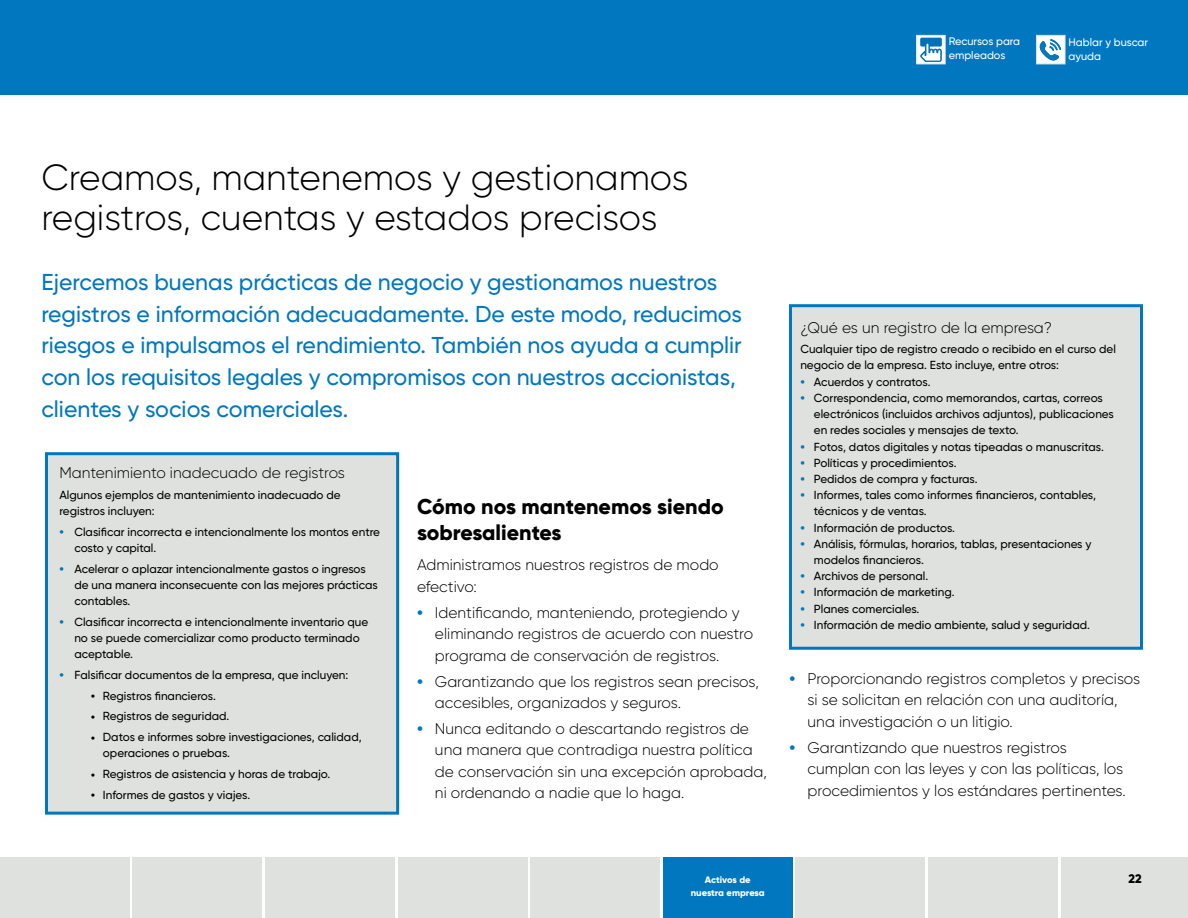
<style>
.page{position:relative;width:1188px;height:918px;background:#fff}
.page>*{position:absolute;margin:0;border:0;box-sizing:border-box;transform-origin:0 0}
.t1{font:300 36.45px/39.5px "Gilroy";color:#000}
.t2{font:500 22.95px/32px "Gilroy";color:#0077be}
.t3{font:800 21.45px/26px "Gilroy";color:#000}
.t4{font:300 15.45px/21.5px "Gilroy";color:#000}
.t5{font:800 12.45px "Gilroy";color:#000}
.t6{font:500 11.7px/16.2px "Gilroy";color:#000}
.t7{font:500 10.95px/14px "Gilroy";color:#fff}
.t8{font:800 9.45px/12.5px "Gilroy";letter-spacing:-.01em;color:#fff;text-align:center}
.s1{font-weight:800;color:#0077be}
.s2{font-size:13.95px}
</style>
<div class="page">
<div style="left:0;top:857px;width:130px;height:61px;background:#dfe1df"></div>
<div style="left:265px;top:857px;width:130px;height:61px;background:#dfe1df"></div>
<div style="left:398px;top:857px;width:129px;height:61px;background:#dfe1df"></div>
<div style="left:530px;top:857px;width:130px;height:61px;background:#dfe1df"></div>
<div style="left:796px;top:857px;width:129px;height:61px;background:#dfe1df"></div>
<div style="left:133px;top:857px;width:129px;height:61px;background:#dfe1df"></div>
<div style="left:928px;top:857px;width:130px;height:61px;background:#dfe1df"></div>
<div style="left:1061px;top:857px;width:127px;height:61px;background:#dfe1df"></div>
<div style="left:0;top:0;width:1188px;height:94px;background:#0077be"></div>
<div style="left:789px;top:304px;width:354px;height:346px;background:#dfe1df;border:3px solid #0077be"></div>
<div style="left:45px;top:452px;width:354px;height:363px;background:#dfe1df;border:3px solid #0077be"></div>
<div style="left:663px;top:857px;width:130px;height:61px;background:#0077be"></div>
<svg style="left:918px;top:37px;width:26px;height:25px"></svg>
<div style="left:920px;top:38px;width:22px;height:9px;background:#0070b9;border-radius:2px"></div>
<svg style="left:920px;top:42px;width:22px;height:20px"></svg>
<div style="left:916px;top:35px;width:30px;height:29px;border:1px solid #dfe1df"></div>
<div style="left:1036px;top:35px;width:29px;height:29px;background:#fff;border:1px solid #dfe1df"></div>
<svg style="left:1040px;top:39px;width:21px;height:21px"></svg>
<p class="t7" style="left:949px;top:35px;width:73px">Recursos para empleados</p>
<p class="t7" style="left:1068px;top:35px;width:81px">Hablar y buscar ayuda</p>
<h1 class="t1" style="left:41px;top:157px;width:649px">Creamos, mantenemos y gestionamos registros, cuentas y estados precisos</h1>
<p class="t2" style="left:41px;top:265px;width:702px">Ejercemos buenas prácticas de negocio y gestionamos nuestros registros e información adecuadamente. De este modo, reducimos riesgos e impulsamos el rendimiento. También nos ayuda a cumplir con los requisitos legales y compromisos con nuestros accionistas, clientes y socios comerciales.</p>
<h3 class="t4" style="left:59px;top:462px;width:287px">Mantenimiento inadecuado de registros</h3>
<p class="t6" style="left:59px;top:487px;width:283px">Algunos ejemplos de mantenimiento inadecuado de registros incluyen:</p>
<p class="t6" style="left:74px;top:524px;width:307px;text-indent:-15px"><span class="s1">•</span> Clasificar incorrecta e intencionalmente los montos entre costo y capital.</p>
<p class="t6" style="left:74px;top:561px;width:305px;text-indent:-15px"><span class="s1">•</span> Acelerar o aplazar intencionalmente gastos o ingresos de una manera inconsecuente con las mejores prácticas contables.</p>
<p class="t6" style="left:74px;top:614px;width:295px;text-indent:-15px"><span class="s1">•</span> Clasificar incorrecta e intencionalmente inventario que no se puede comercializar como producto terminado aceptable.</p>
<p class="t6" style="left:59px;top:667px;width:291px"><span class="s1">•</span> Falsificar documentos de la empresa, que incluyen:</p>
<p class="t6" style="left:91px;top:687px;width:126px"><span class="s2">•</span> Registros financieros.</p>
<p class="t6" style="left:91px;top:708px;width:140px"><span class="s2">•</span> Registros de seguridad.</p>
<p class="t6" style="left:103px;top:729px;width:260px;text-indent:-12px"><span class="s2">•</span> Datos e informes sobre investigaciones, calidad, operaciones o pruebas.</p>
<p class="t6" style="left:91px;top:766px;width:241px"><span class="s2">•</span> Registros de asistencia y horas de trabajo.</p>
<p class="t6" style="left:91px;top:786px;width:161px"><span class="s2">•</span> Informes de gastos y viajes.</p>
<h3 class="t3" style="left:417px;top:493px;width:308px">Cómo nos mantenemos siendo sobresalientes</h3>
<h3 class="t4" style="left:417px;top:554px;width:303px">Administramos nuestros registros de modo efectivo:</h3>
<h3 class="t4" style="left:435px;top:601px;width:320px;text-indent:-18px"><span class="s1">•</span> Identificando, manteniendo, protegiendo y eliminando registros de acuerdo con nuestro programa de conservación de registros.</h3>
<h3 class="t4" style="left:435px;top:670px;width:325px;text-indent:-18px"><span class="s1">•</span> Garantizando que los registros sean precisos, accesibles, organizados y seguros.</h3>
<h3 class="t4" style="left:435px;top:718px;width:333px;text-indent:-18px"><span class="s1">•</span> Nunca editando o descartando registros de una manera que contradiga nuestra política de conservación sin una excepción aprobada, ni ordenando a nadie que lo haga.</h3>
<h3 class="t4" style="left:800px;top:316px;width:253px">¿Qué es un registro de la empresa?</h3>
<p class="t6" style="left:800px;top:341px;width:317px">Cualquier tipo de registro creado o recibido en el curso del negocio de la empresa. Esto incluye, entre otros:</p>
<p class="t6" style="left:800px;top:373px;width:132px"><span class="s1">•</span> Acuerdos y contratos.</p>
<p class="t6" style="left:814px;top:390px;width:302px;text-indent:-14px"><span class="s1">•</span> Correspondencia, como memorandos, cartas, correos electrónicos (incluidos archivos adjuntos), publicaciones en redes sociales y mensajes de texto.</p>
<p class="t6" style="left:800px;top:438px;width:305px"><span class="s1">•</span> Fotos, datos digitales y notas tipeadas o manuscritas.</p>
<p class="t6" style="left:800px;top:454px;width:158px"><span class="s1">•</span> Políticas y procedimientos.</p>
<p class="t6" style="left:800px;top:471px;width:179px"><span class="s1">•</span> Pedidos de compra y facturas.</p>
<p class="t6" style="left:814px;top:487px;width:284px;text-indent:-14px"><span class="s1">•</span> Informes, tales como informes financieros, contables, técnicos y de ventas.</p>
<p class="t6" style="left:800px;top:519px;width:156px"><span class="s1">•</span> Información de productos.</p>
<p class="t6" style="left:814px;top:535px;width:279px;text-indent:-14px"><span class="s1">•</span> Análisis, fórmulas, horarios, tablas, presentaciones y modelos financieros.</p>
<p class="t6" style="left:800px;top:568px;width:129px"><span class="s1">•</span> Archivos de personal.</p>
<p class="t6" style="left:800px;top:584px;width:156px"><span class="s1">•</span> Información de marketing.</p>
<p class="t6" style="left:800px;top:600px;width:121px"><span class="s1">•</span> Planes comerciales.</p>
<p class="t6" style="left:800px;top:616px;width:291px"><span class="s1">•</span> Información de medio ambiente, salud y seguridad.</p>
<h3 class="t4" style="left:808px;top:668px;width:334px;text-indent:-18px"><span class="s1">•</span> Proporcionando registros completos y precisos si se solicitan en relación con una auditoría, una investigación o un litigio.</h3>
<h3 class="t4" style="left:808px;top:737px;width:320px;text-indent:-18px"><span class="s1">•</span> Garantizando que nuestros registros cumplan con las leyes y con las políticas, los procedimientos y los estándares pertinentes.</h3>
<p class="t8" style="left:691px;top:874px;width:76px">Activos de nuestra empresa</p>
<p class="t5" style="left:1129px;top:871px;width:15px">22</p>
</div>
